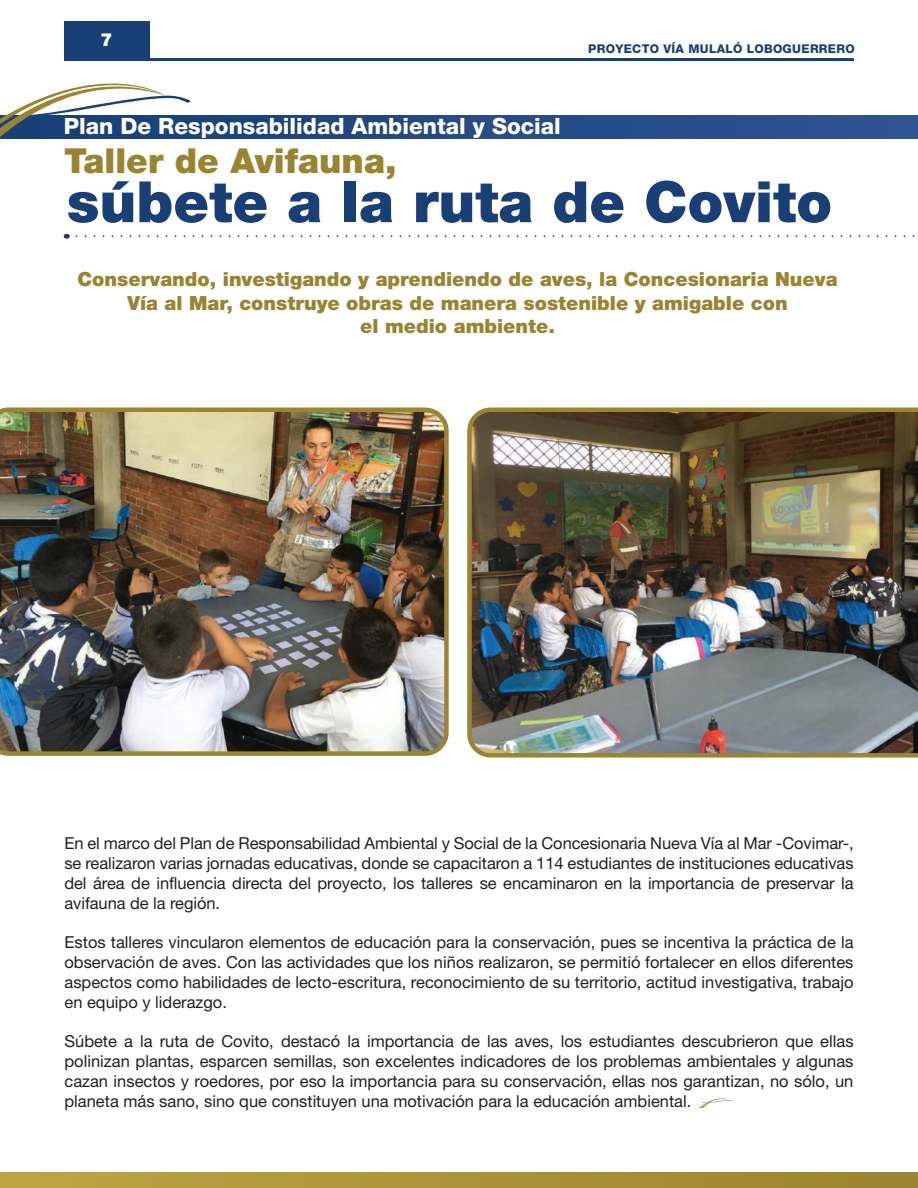
<style>
.page{position:relative;width:918px;height:1188px;background:#fff}
.page>*{position:absolute;margin:0;border:0;box-sizing:border-box;transform-origin:0 0}
.t1{font:900 57px "Helvetica Neue";color:#183f76}
.t2{font:900 34.5px "Helvetica Neue";color:#998430}
.t3{font:800 22.5px "Helvetica Neue";color:#fff}
.t4{font:900 19.5px/23.4px "Helvetica Neue";color:#998430;text-align:center}
.t5{font:900 18px "Helvetica Neue";color:#fff}
.t6{font:16.5px/19.8px "Helvetica Neue";color:#231f20;text-align:justify}
.t7{font:800 12px "Helvetica Neue LT Com";letter-spacing:.025em;color:#183f76}
</style>
<div class="page">
<svg style="left:0;top:1173px;width:918px;height:15px;background:#ac9337"></svg>
<img style="left:467px;top:407px;width:451px;height:351px">
<img style="left:0;top:408px;width:449px;height:348px">
<svg style="left:699px;top:1098px;width:33px;height:10px"></svg>
<svg style="left:64px;top:234px;width:851px;height:5px"></svg>
<div style="left:0;top:115px;width:918px;height:23px;background:#264b87"></div>
<hr style="left:64px;top:58px;width:790px;height:3px;background:#164076">
<div style="left:64px;top:21px;width:85px;height:38px;background:#183f76"></div>
<svg style="left:0;top:83px;width:191px;height:56px"></svg>
<p class="t5" style="left:101px;top:29px;width:14px">7</p>
<h3 class="t3" style="left:64px;top:113px;width:499px">Plan De Responsabilidad Ambiental y Social</h3>
<p class="t7" style="left:588px;top:42px;width:268px">PROYECTO VÍA MULALÓ LOBOGUERRERO</p>
<h2 class="t2" style="left:64px;top:140px;width:334px">Taller de Avifauna,</h2>
<h1 class="t1" style="left:67px;top:168px;width:767px">súbete a la ruta de Covito</h1>
<p class="t4" style="left:77px;top:268px;width:762px">Conservando, investigando y aprendiendo de aves, la Concesionaria Nueva<br>Vía al Mar, construye obras de manera sostenible y amigable con<br>el medio ambiente.</p>
<p class="t6" style="left:64px;top:833px;width:791px">En el marco del Plan de Responsabilidad Ambiental y Social de la Concesionaria Nueva Vía al Mar -Covimar-, se realizaron varias jornadas educativas, donde se capacitaron a 114 estudiantes de instituciones educativas del área de influencia directa del proyecto, los talleres se encaminaron en la importancia de preservar la avifauna de la región.</p>
<p class="t6" style="left:64px;top:932px;width:791px">Estos talleres vincularon elementos de educación para la conservación, pues se incentiva la práctica de la observación de aves. Con las actividades que los niños realizaron, se permitió fortalecer en ellos diferentes aspectos como habilidades de lecto-escritura, reconocimiento de su territorio, actitud investigativa, trabajo en equipo y liderazgo.</p>
<p class="t6" style="left:64px;top:1031px;width:791px">Súbete a la ruta de Covito, destacó la importancia de las aves, los estudiantes descubrieron que ellas polinizan plantas, esparcen semillas, son excelentes indicadores de los problemas ambientales y algunas cazan insectos y roedores, por eso la importancia para su conservación, ellas nos garantizan, no sólo, un planeta más sano, sino que constituyen una motivación para la educación ambiental.</p>
</div>
